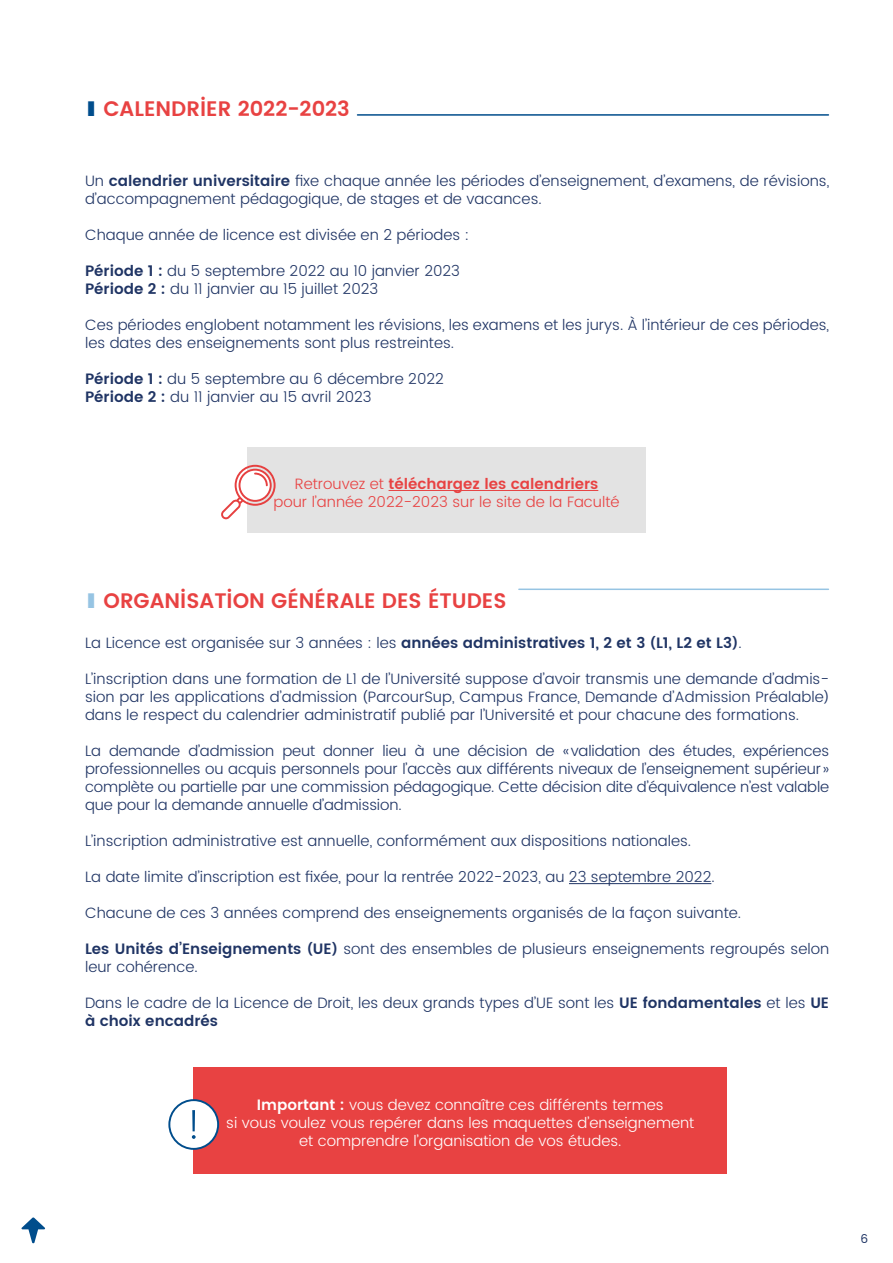
<style>
.page{position:relative;width:893px;height:1263px;background:#fff}
.page>*{position:absolute;margin:0;border:0;box-sizing:border-box;transform-origin:0 0}
.t1{font:600 21px "UA Poppins Titre";color:#e84242}
.t2{font:300 15px/18px "UA Poppins Texte";color:#1f3464}
.t3{font:300 15px/18px "UA Poppins Texte";color:#fff;text-align:center}
.t4{font:300 15px/18px "UA Poppins Texte";color:#e84242;text-align:center}
.t5{font:600 15px "UA Poppins Texte";color:#1f3464}
.t6{font:12px "UA Poppins Texte";color:#1f3464}
.s1{color:#004d8c}
.s2{font-weight:600}
.s3{color:#96c4e3}
.s4{font-weight:300}
</style>
<div class="page">
<svg style="left:21px;top:1217px;width:24px;height:26px"></svg>
<hr style="left:357px;top:114px;width:471px;height:2px;background:#004d8c">
<div style="left:247px;top:448px;width:399px;height:85px;background:#e3e3e3"></div>
<hr style="left:389px;top:490px;width:209px;height:1px;background:#e84242">
<hr style="left:519px;top:588px;width:309px;height:2px;background:#96c4e3">
<hr style="left:569px;top:883px;width:142px;height:1px;background:#1f3464">
<div style="left:193px;top:1067px;width:534px;height:107px;background:#e84242"></div>
<svg style="left:221px;top:465px;width:55px;height:54px"></svg>
<svg style="left:168px;top:1099px;width:51px;height:51px"></svg>
<div style="left:170px;top:1101px;width:47px;height:47px;background:#fff;border-radius:50%"></div>
<svg style="left:192px;top:1135px;width:4px;height:4px"></svg>
<hr style="left:192px;top:1110px;width:3px;height:21px;background:#004d8c">
<h1 class="t1" style="left:85px;top:94px;width:266px"><span class="s1">§</span> CALENDRIER 2022-2023</h1>
<p class="t2" style="left:85px;top:172px;width:746px">Un <span class="s2">calendrier universitaire</span> fixe chaque année les périodes d’enseignement, d’examens, de révisions, d’accompagnement pédagogique, de stages et de vacances.</p>
<p class="t2" style="left:85px;top:226px;width:386px">Chaque année de licence est divisée en 2 périodes :</p>
<p class="t2" style="left:85px;top:262px;width:376px"><span class="s2">Période 1 :</span> du 5 septembre 2022 au 10 janvier 2023<br><span class="s2">Période 2 :</span> du 11 janvier au 15 juillet 2023</p>
<p class="t2" style="left:85px;top:316px;width:746px">Ces périodes englobent notamment les révisions, les examens et les jurys. À l’intérieur de ces périodes, les dates des enseignements sont plus restreintes.</p>
<p class="t2" style="left:85px;top:370px;width:360px"><span class="s2">Période 1 :</span> du 5 septembre au 6 décembre 2022<br><span class="s2">Période 2 :</span> du 11 janvier au 15 avril 2023</p>
<p class="t4" style="left:273px;top:475px;width:348px">Retrouvez et <span class="s2">téléchargez les calendriers<br></span>pour l’année 2022-2023 sur le site de la Faculté</p>
<h1 class="t1" style="left:85px;top:586px;width:423px"><span class="s3">§</span> ORGANISATION GÉNÉRALE DES ÉTUDES</h1>
<p class="t5" style="left:85px;top:632px;width:658px"><span class="s4">La Licence est organisée sur 3 années : les</span> années administratives 1, 2 et 3 (L1, L2 et L3)<span class="s4">.</span></p>
<p class="t2" style="left:85px;top:670px;width:746px;text-align:justify">L’inscription dans une formation de L1 de l’Université suppose d’avoir transmis une demande d’admis&shy;sion par les applications d’admission (ParcourSup, Campus France, Demande d’Admission Préalable) dans le respect du calendrier administratif publié par l’Université et pour chacune des formations.</p>
<p class="t2" style="left:85px;top:742px;width:746px;text-align:justify">La demande d’admission peut donner lieu à une décision de «validation des études, expériences professionnelles ou acquis personnels pour l’accès aux différents niveaux de l’enseignement supérieur» complète ou partielle par une commission pédagogique. Cette décision dite d’équivalence n’est valable que pour la demande annuelle d’admission.</p>
<p class="t2" style="left:85px;top:832px;width:608px">L’inscription administrative est annuelle, conformément aux dispositions nationales.</p>
<p class="t2" style="left:85px;top:868px;width:631px">La date limite d’inscription est fixée, pour la rentrée 2022-2023, au 23 septembre 2022.</p>
<p class="t2" style="left:85px;top:904px;width:657px">Chacune de ces 3 années comprend des enseignements organisés de la façon suivante.</p>
<p class="t2" style="left:85px;top:940px;width:746px"><span class="s2">Les Unités d’Enseignements (UE)</span> sont des ensembles de plusieurs enseignements regroupés selon leur cohérence.</p>
<p class="t2" style="left:85px;top:994px;width:746px">Dans le cadre de la Licence de Droit, les deux grands types d’UE sont les <span class="s2">UE fondamentales</span> et les <span class="s2">UE à choix encadrés</span></p>
<p class="t3" style="left:226px;top:1097px;width:470px"><span class="s2">Important :</span> vous devez connaître ces différents termes<br>si vous voulez vous repérer dans les maquettes d’enseignement et comprendre l’organisation de vos études.</p>
<p class="t6" style="left:860px;top:1230px;width:9px">6</p>
</div>
